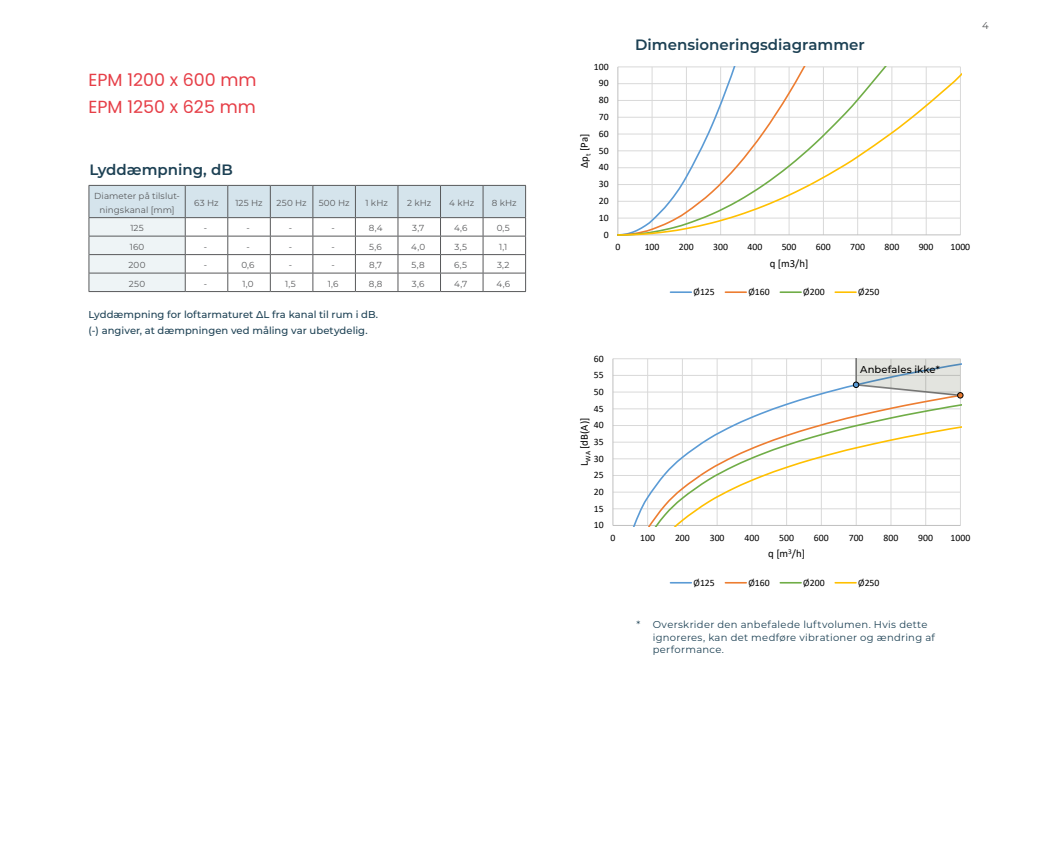
<style>
.page{position:relative;width:1053px;height:851px;background:#fff}
.page>*{position:absolute;margin:0;border:0;box-sizing:border-box;transform-origin:0 0}
.t1{font:17.5px/27.5px "Poppins";color:#e63e47}
.t2{font:600 15px "Montserrat";color:#1d4154}
.t3{font:10.75px "Calibri";color:#000}
.t4{font:10px/12.5px "Montserrat";letter-spacing:.03em;color:#1d4154}
.t5{font:500 10px/16.2px "Montserrat";letter-spacing:.005em;color:#1d4154}
.t6{font:500 10px "Montserrat";letter-spacing:.01em;color:#000}
.t7{font:10px "Montserrat";color:#58595b}
.t8{font:9.75px "Calibri";color:#000}
.t9{font:8.75px/13.8px "Montserrat";letter-spacing:.01em;color:#58595b;text-align:center}
</style>
<div class="page">
<hr style="left:613px;top:358px;width:347px;height:1px;background:#d9d9d9">
<svg style="left:612px;top:359px;width:241px;height:17px"></svg>
<svg style="left:612px;top:386px;width:241px;height:22px"></svg>
<svg style="left:612px;top:408px;width:349px;height:118px"></svg>
<div style="left:852px;top:381px;width:7px;height:7px;border:1px solid #000;border-radius:50%"></div>
<svg style="left:670px;top:582px;width:21px;height:1px"></svg>
<svg style="left:725px;top:582px;width:21px;height:1px"></svg>
<svg style="left:780px;top:582px;width:21px;height:1px"></svg>
<svg style="left:835px;top:582px;width:21px;height:1px"></svg>
<hr style="left:617px;top:66px;width:343px;height:1px;background:#d9d9d9">
<svg style="left:617px;top:67px;width:344px;height:168px"></svg>
<hr style="left:670px;top:291px;width:21px;height:2px;background:#5b9bd5">
<hr style="left:725px;top:291px;width:21px;height:2px;background:#ed7d31">
<hr style="left:780px;top:291px;width:21px;height:2px;background:#70ad47">
<hr style="left:835px;top:291px;width:21px;height:2px;background:#ffc000">
<svg style="left:853px;top:359px;width:110px;height:53px"></svg>
<hr style="left:89px;top:291px;width:96px;height:1px;background:#58595b">
<hr style="left:185px;top:291px;width:43px;height:1px;background:#58595b">
<svg style="left:89px;top:185px;width:437px;height:106px"></svg>
<hr style="left:228px;top:254px;width:42px;height:1px;background:#58595b">
<hr style="left:270px;top:254px;width:43px;height:1px;background:#58595b">
<hr style="left:313px;top:254px;width:42px;height:1px;background:#58595b">
<hr style="left:355px;top:254px;width:43px;height:1px;background:#58595b">
<hr style="left:398px;top:254px;width:42px;height:1px;background:#58595b">
<hr style="left:440px;top:254px;width:43px;height:1px;background:#58595b">
<hr style="left:483px;top:254px;width:42px;height:1px;background:#58595b">
<hr style="left:228px;top:273px;width:42px;height:1px;background:#58595b">
<hr style="left:270px;top:273px;width:43px;height:1px;background:#58595b">
<hr style="left:313px;top:273px;width:42px;height:1px;background:#58595b">
<hr style="left:355px;top:273px;width:43px;height:1px;background:#58595b">
<hr style="left:398px;top:273px;width:42px;height:1px;background:#58595b">
<hr style="left:440px;top:273px;width:43px;height:1px;background:#58595b">
<hr style="left:483px;top:273px;width:42px;height:1px;background:#58595b">
<hr style="left:228px;top:291px;width:42px;height:1px;background:#58595b">
<hr style="left:270px;top:291px;width:43px;height:1px;background:#58595b">
<hr style="left:313px;top:291px;width:42px;height:1px;background:#58595b">
<hr style="left:355px;top:291px;width:43px;height:1px;background:#58595b">
<hr style="left:398px;top:291px;width:42px;height:1px;background:#58595b">
<hr style="left:440px;top:291px;width:43px;height:1px;background:#58595b">
<hr style="left:483px;top:291px;width:43px;height:1px;background:#58595b">
<h1 class="t1" style="left:88px;top:66px;width:170px">EPM 1200 x 600 mm<br>EPM 1250 x 625 mm</h1>
<h2 class="t2" style="left:89px;top:159px;width:145px">Lyddæmpning, dB</h2>
<p class="t9" style="left:94px;top:188px;width:87px">Diameter på tilslut&shy;ningskanal [mm]</p>
<p class="t9" style="left:194px;top:195px;width:26px">63 Hz</p>
<p class="t9" style="left:235px;top:195px;width:29px">125 Hz</p>
<p class="t9" style="left:276px;top:195px;width:32px">250 Hz</p>
<p class="t9" style="left:319px;top:195px;width:32px">500 Hz</p>
<p class="t9" style="left:365px;top:195px;width:24px">1 kHz</p>
<p class="t9" style="left:407px;top:195px;width:26px">2 kHz</p>
<p class="t9" style="left:449px;top:195px;width:26px">4 kHz</p>
<p class="t9" style="left:492px;top:195px;width:26px">8 kHz</p>
<p class="t9" style="left:130px;top:221px;width:15px">125</p>
<p class="t9" style="left:204px;top:221px;width:5px">-</p>
<p class="t9" style="left:246px;top:221px;width:5px">-</p>
<p class="t9" style="left:289px;top:221px;width:5px">-</p>
<p class="t9" style="left:331px;top:221px;width:5px">-</p>
<p class="t9" style="left:369px;top:221px;width:15px">8,4</p>
<p class="t9" style="left:412px;top:221px;width:14px">3,7</p>
<p class="t9" style="left:454px;top:221px;width:15px">4,6</p>
<p class="t9" style="left:496px;top:221px;width:15px">0,5</p>
<p class="t9" style="left:130px;top:239px;width:16px">160</p>
<p class="t9" style="left:204px;top:239px;width:5px">-</p>
<p class="t9" style="left:246px;top:239px;width:5px">-</p>
<p class="t9" style="left:289px;top:239px;width:5px">-</p>
<p class="t9" style="left:331px;top:239px;width:5px">-</p>
<p class="t9" style="left:369px;top:239px;width:14px">5,6</p>
<p class="t9" style="left:411px;top:239px;width:15px">4,0</p>
<p class="t9" style="left:454px;top:239px;width:14px">3,5</p>
<p class="t9" style="left:499px;top:239px;width:10px">1,1</p>
<p class="t9" style="left:129px;top:258px;width:18px">200</p>
<p class="t9" style="left:204px;top:258px;width:5px">-</p>
<p class="t9" style="left:241px;top:258px;width:15px">0,6</p>
<p class="t9" style="left:289px;top:258px;width:5px">-</p>
<p class="t9" style="left:331px;top:258px;width:5px">-</p>
<p class="t9" style="left:369px;top:258px;width:14px">8,7</p>
<p class="t9" style="left:411px;top:258px;width:15px">5,8</p>
<p class="t9" style="left:454px;top:258px;width:15px">6,5</p>
<p class="t9" style="left:497px;top:258px;width:14px">3,2</p>
<p class="t9" style="left:129px;top:276px;width:18px">250</p>
<p class="t9" style="left:204px;top:276px;width:5px">-</p>
<p class="t9" style="left:242px;top:276px;width:13px">1,0</p>
<p class="t9" style="left:285px;top:276px;width:12px">1,5</p>
<p class="t9" style="left:328px;top:276px;width:12px">1,6</p>
<p class="t9" style="left:369px;top:276px;width:15px">8,8</p>
<p class="t9" style="left:412px;top:276px;width:14px">3,6</p>
<p class="t9" style="left:454px;top:276px;width:14px">4,7</p>
<p class="t9" style="left:496px;top:276px;width:15px">4,6</p>
<p class="t5" style="left:89px;top:305px;width:291px">Lyddæmpning for loftarmaturet ΔL fra kanal til rum i dB. (-) angiver, at dæmpningen ved måling var ubetydelig.</p>
<p class="t8" style="left:594px;top:60px;width:16px">100</p>
<p class="t8" style="left:599px;top:76px;width:11px">90</p>
<p class="t8" style="left:599px;top:93px;width:11px">80</p>
<p class="t3" style="left:576px;top:168px;width:36px;rotate:-90deg">Δp<sub>t</sub> [Pa]</p>
<p class="t8" style="left:599px;top:110px;width:11px">70</p>
<p class="t8" style="left:599px;top:127px;width:11px">60</p>
<p class="t8" style="left:599px;top:144px;width:11px">50</p>
<p class="t8" style="left:599px;top:160px;width:11px">40</p>
<p class="t8" style="left:599px;top:177px;width:11px">30</p>
<p class="t8" style="left:599px;top:194px;width:11px">20</p>
<p class="t8" style="left:599px;top:211px;width:11px">10</p>
<p class="t8" style="left:604px;top:227px;width:6px">0</p>
<h2 class="t2" style="left:635px;top:34px;width:231px">Dimensioneringsdiagrammer</h2>
<p class="t8" style="left:615px;top:240px;width:6px">0</p>
<p class="t8" style="left:644px;top:240px;width:16px">100</p>
<p class="t8" style="left:679px;top:240px;width:16px">200</p>
<p class="t8" style="left:713px;top:240px;width:16px">300</p>
<p class="t8" style="left:747px;top:240px;width:16px">400</p>
<p class="t8" style="left:781px;top:240px;width:16px">500</p>
<p class="t8" style="left:815px;top:240px;width:16px">600</p>
<p class="t8" style="left:850px;top:240px;width:16px">700</p>
<p class="t8" style="left:884px;top:240px;width:16px">800</p>
<p class="t8" style="left:918px;top:240px;width:16px">900</p>
<p class="t8" style="left:950px;top:240px;width:21px">1000</p>
<p class="t3" style="left:769px;top:255px;width:40px">q [m3/h]</p>
<p class="t8" style="left:693px;top:285px;width:23px">Ø125</p>
<p class="t8" style="left:748px;top:285px;width:23px">Ø160</p>
<p class="t8" style="left:803px;top:285px;width:23px">Ø200</p>
<p class="t8" style="left:858px;top:285px;width:23px">Ø250</p>
<p class="t7" style="left:981px;top:19px;width:8px">4</p>
<p class="t8" style="left:594px;top:351px;width:11px">60</p>
<p class="t8" style="left:594px;top:368px;width:11px">55</p>
<p class="t8" style="left:594px;top:385px;width:11px">50</p>
<p class="t8" style="left:594px;top:401px;width:11px">45</p>
<p class="t3" style="left:576px;top:466px;width:50px;rotate:-90deg">L<sub>WA</sub> [dB(A)]</p>
<p class="t8" style="left:594px;top:418px;width:11px">40</p>
<p class="t8" style="left:594px;top:435px;width:11px">35</p>
<p class="t8" style="left:594px;top:451px;width:11px">30</p>
<p class="t8" style="left:594px;top:468px;width:11px">25</p>
<p class="t8" style="left:594px;top:485px;width:11px">20</p>
<p class="t8" style="left:594px;top:501px;width:11px">15</p>
<p class="t8" style="left:594px;top:518px;width:11px">10</p>
<p class="t6" style="left:860px;top:362px;width:81px">Anbefales ikke*</p>
<p class="t8" style="left:610px;top:531px;width:6px">0</p>
<p class="t8" style="left:640px;top:531px;width:16px">100</p>
<p class="t8" style="left:675px;top:531px;width:16px">200</p>
<p class="t8" style="left:709px;top:531px;width:16px">300</p>
<p class="t8" style="left:744px;top:531px;width:16px">400</p>
<p class="t8" style="left:779px;top:531px;width:16px">500</p>
<p class="t8" style="left:814px;top:531px;width:16px">600</p>
<p class="t8" style="left:848px;top:531px;width:16px">700</p>
<p class="t8" style="left:883px;top:531px;width:16px">800</p>
<p class="t8" style="left:918px;top:531px;width:16px">900</p>
<p class="t8" style="left:950px;top:531px;width:21px">1000</p>
<p class="t3" style="left:768px;top:546px;width:38px">q [m<sup>3</sup>/h]</p>
<p class="t8" style="left:693px;top:575px;width:23px">Ø125</p>
<p class="t8" style="left:748px;top:575px;width:23px">Ø160</p>
<p class="t8" style="left:803px;top:575px;width:23px">Ø200</p>
<p class="t8" style="left:858px;top:575px;width:23px">Ø250</p>
<p class="t4" style="left:652px;top:618px;width:283px;text-indent:-16px">* Overskrider den anbefalede luftvolumen. Hvis dette ignoreres, kan det medføre vibrationer og ændring af performance.</p>
</div>
